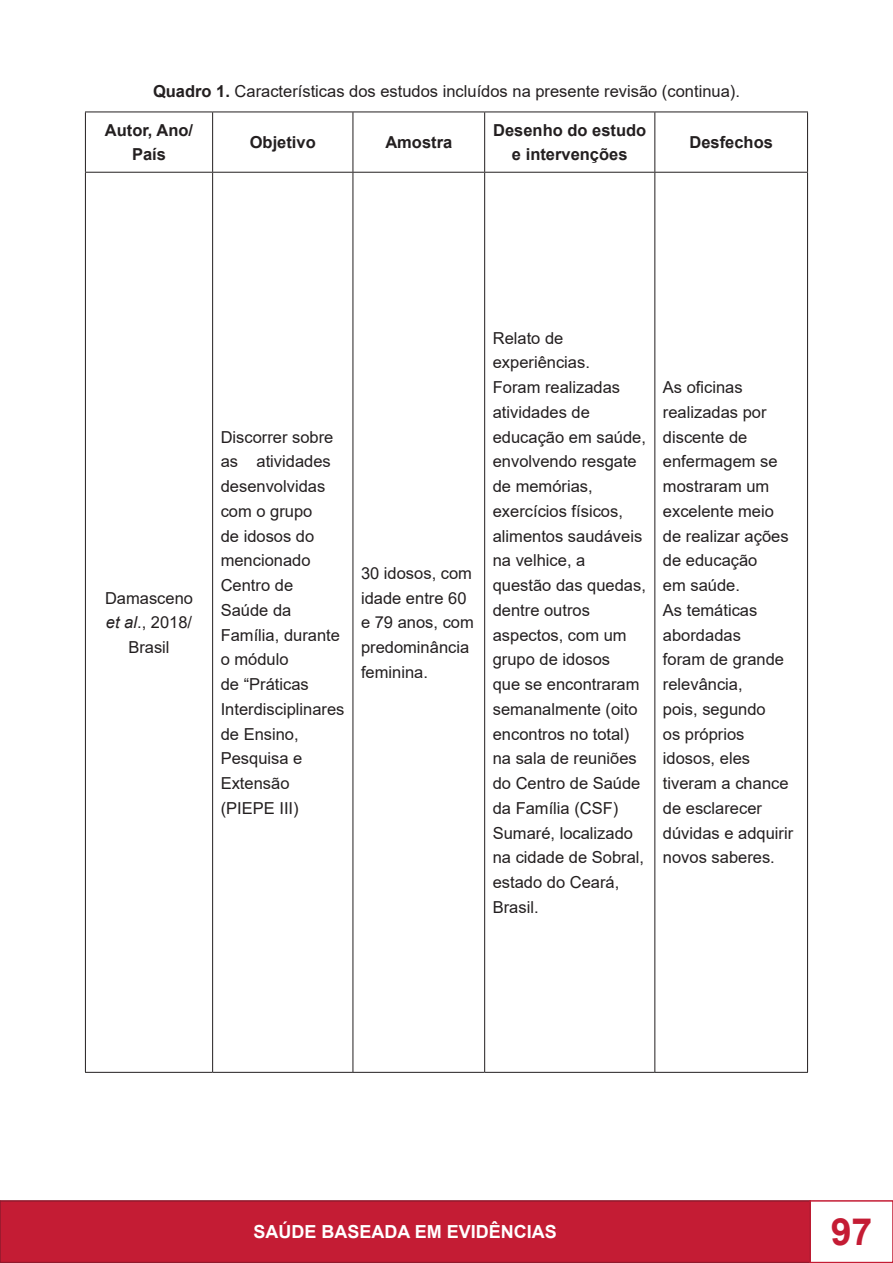
<style>
.page{position:relative;width:893px;height:1263px;background:#fff}
.page>*{position:absolute;margin:0;border:0;box-sizing:border-box;transform-origin:0 0}
.t1{font:700 37.5px "Arial";color:#c41c34}
.t2{font:700 18px "Arial";color:#fff}
.t3{font:16.5px/24.8px "Arial";color:#231f20}
.t4{font:700 16.5px/24.8px "Arial";color:#231f20;text-align:center}
.s1{font-weight:700}
.s2{font-style:italic}
</style>
<div class="page">
<div style="left:0;top:1201px;width:810px;height:61px;background:#c41c34"></div>
<div style="left:0;top:1200px;width:811px;height:63px;border:2px solid #901a2d"></div>
<div style="left:809px;top:1200px;width:84px;height:63px;border:2px solid #c41c34"></div>
<hr style="left:85px;top:112px;width:128px;height:1px;background:#231f20">
<hr style="left:85px;top:112px;width:1px;height:60px;background:#231f20">
<hr style="left:213px;top:112px;width:140px;height:1px;background:#231f20">
<hr style="left:212px;top:112px;width:1px;height:60px;background:#231f20">
<hr style="left:353px;top:112px;width:132px;height:1px;background:#231f20">
<hr style="left:353px;top:112px;width:1px;height:60px;background:#231f20">
<hr style="left:485px;top:112px;width:170px;height:1px;background:#231f20">
<hr style="left:484px;top:112px;width:1px;height:60px;background:#231f20">
<hr style="left:655px;top:112px;width:153px;height:1px;background:#231f20">
<hr style="left:654px;top:112px;width:1px;height:60px;background:#231f20">
<hr style="left:807px;top:112px;width:1px;height:60px;background:#231f20">
<hr style="left:85px;top:172px;width:128px;height:1px;background:#231f20">
<hr style="left:85px;top:173px;width:1px;height:899px;background:#231f20">
<hr style="left:213px;top:172px;width:140px;height:1px;background:#231f20">
<hr style="left:212px;top:173px;width:1px;height:899px;background:#231f20">
<hr style="left:353px;top:172px;width:132px;height:1px;background:#231f20">
<hr style="left:353px;top:173px;width:1px;height:899px;background:#231f20">
<hr style="left:485px;top:172px;width:170px;height:1px;background:#231f20">
<hr style="left:484px;top:173px;width:1px;height:899px;background:#231f20">
<hr style="left:655px;top:172px;width:153px;height:1px;background:#231f20">
<hr style="left:654px;top:173px;width:1px;height:899px;background:#231f20">
<hr style="left:807px;top:173px;width:1px;height:899px;background:#231f20">
<hr style="left:85px;top:1072px;width:128px;height:1px;background:#231f20">
<hr style="left:213px;top:1072px;width:140px;height:1px;background:#231f20">
<hr style="left:353px;top:1072px;width:132px;height:1px;background:#231f20">
<hr style="left:485px;top:1072px;width:170px;height:1px;background:#231f20">
<hr style="left:655px;top:1072px;width:153px;height:1px;background:#231f20">
<p class="t3" style="left:153px;top:79px;width:588px"><span class="s1">Quadro 1.</span> Características dos estudos incluídos na presente revisão (continua).</p>
<p class="t4" style="left:105px;top:118px;width:90px">Autor, Ano/<br>País</p>
<p class="t4" style="left:493px;top:118px;width:155px">Desenho do estudo e intervenções</p>
<p class="t4" style="left:250px;top:130px;width:68px">Objetivo</p>
<p class="t4" style="left:385px;top:130px;width:68px">Amostra</p>
<p class="t4" style="left:689px;top:130px;width:85px">Desfechos</p>
<p class="t3" style="left:105px;top:585px;width:90px;text-align:center">Damasceno <span class="s2">et al</span>., 2018/<br>Brasil</p>
<p class="t3" style="left:221px;top:424px;width:125px">Discorrer sobre as atividades desenvolvidas com o grupo<br>de idosos do mencionado<br>Centro de<br>Saúde da<br>Família, durante o módulo<br>de “Práticas<br>Interdisciplinares de Ensino,<br>Pesquisa e<br>Extensão (PIEPE III)</p>
<p class="t3" style="left:361px;top:560px;width:114px">30 idosos, com idade entre 60 e 79 anos, com predominância feminina.</p>
<p class="t3" style="left:493px;top:325px;width:155px">Relato de experiências.<br>Foram realizadas atividades de educação em saúde, envolvendo resgate de memórias, exercícios físicos, alimentos saudáveis na velhice, a questão das quedas, dentre outros aspectos, com um grupo de idosos<br>que se encontraram semanalmente (oito encontros no total) na sala de reuniões do Centro de Saúde da Família (CSF)<br>Sumaré, localizado na cidade de Sobral, estado do Ceará,<br>Brasil.</p>
<p class="t3" style="left:663px;top:375px;width:132px">As oficinas realizadas por discente de enfermagem se mostraram um excelente meio de realizar ações de educação<br>em saúde.<br>As temáticas abordadas<br>foram de grande relevância,<br>pois, segundo<br>os próprios idosos, eles tiveram a chance de esclarecer dúvidas e adquirir novos saberes.</p>
<p class="t2" style="left:253px;top:1219px;width:305px">SAÚDE BASEADA EM EVIDÊNCIAS</p>
<h1 class="t1" style="left:831px;top:1206px;width:43px">97</h1>
</div>
